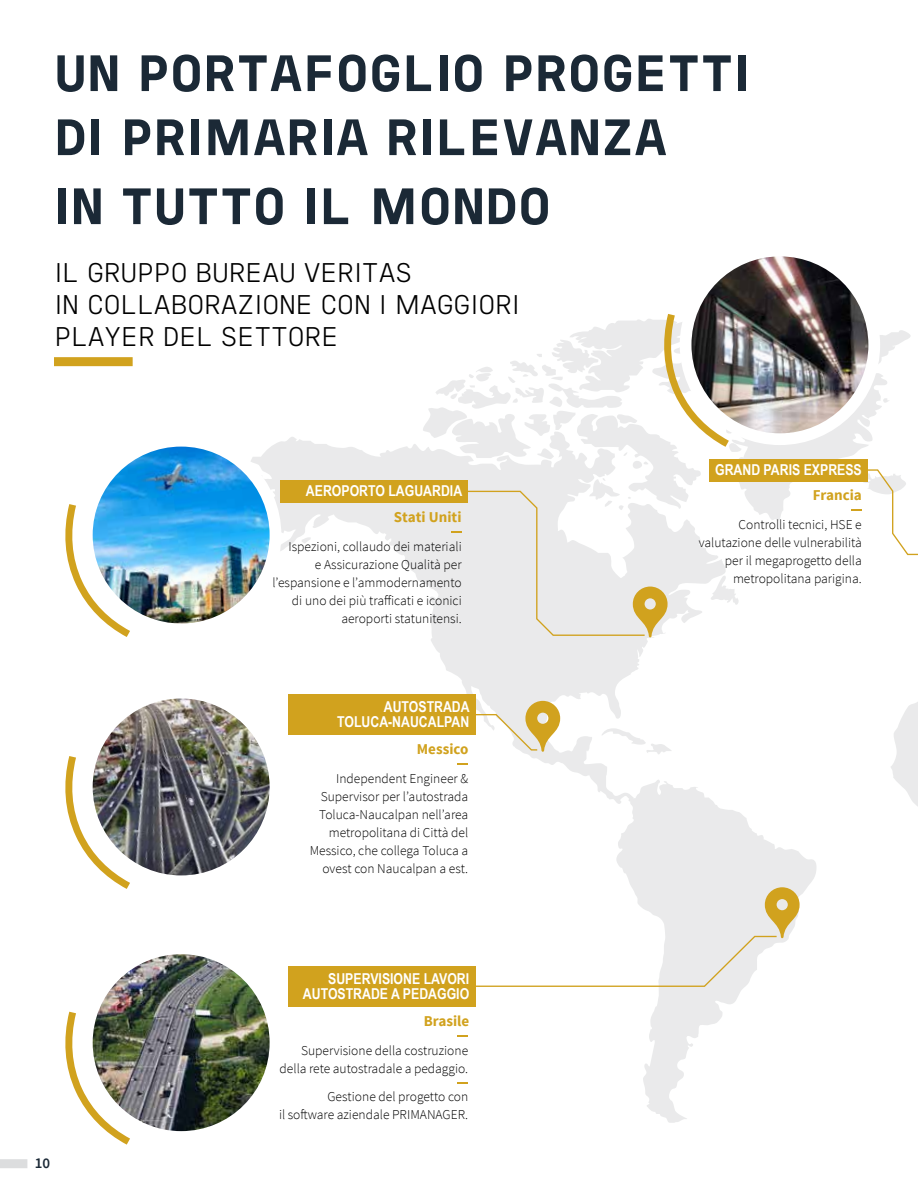
<style>
.page{position:relative;width:918px;height:1188px;background:#fff}
.page>*{position:absolute;margin:0;border:0;box-sizing:border-box;transform-origin:0 0}
.t1{font:700 condensed 51px/64.1px "Bureau Veritas";color:#1b2936}
.t2{font:300 expanded 27px/32px "Bureau Veritas";letter-spacing:-.03em;color:#000}
.t3{font:700 15px/15px "Arial Narrow";color:#fff;text-align:right}
.t4{font:700 15px "Source Sans Pro";color:#d1a21e}
.t5{font:600 15px "Source Sans Pro";color:#1b2936}
.t6{font:300 13.5px/18px "Source Sans Pro";color:#000;text-align:right}
</style>
<div class="page">
<svg style="left:251px;top:437px;width:566px;height:686px"></svg>
<svg style="left:742px;top:330px;width:169px;height:191px"></svg>
<svg style="left:302px;top:537px;width:9px;height:7px"></svg>
<div style="left:54px;top:357px;width:79px;height:9px;background:#d1a21e"></div>
<div style="left:0;top:1159px;width:27px;height:9px;background:#dcddde"></div>
<div style="left:81px;top:435px;width:200px;height:200px;background:#fff;border-radius:50%"></div>
<img style="left:93px;top:447px;width:177px;height:177px;border-radius:88px">
<svg style="left:66px;top:497px;width:72px;height:140px"></svg>
<div style="left:680px;top:245px;width:200px;height:200px;background:#fff;border-radius:50%"></div>
<img style="left:691px;top:256px;width:177px;height:177px;border-radius:88px">
<div style="left:81px;top:942px;width:200px;height:201px;background:#fff;border-radius:50%"></div>
<img style="left:93px;top:954px;width:177px;height:177px;border-radius:88px">
<img style="left:66px;top:1004px;width:72px;height:141px">
<div style="left:81px;top:687px;width:200px;height:200px;background:#fff;border-radius:50%"></div>
<img style="left:93px;top:699px;width:177px;height:176px;border-radius:88px">
<img style="left:66px;top:748px;width:72px;height:141px">
<div style="left:281px;top:480px;width:187px;height:23px;background:#d1a21e"></div>
<svg style="left:423px;top:306px;width:319px;height:331px"></svg>
<div style="left:710px;top:459px;width:158px;height:22px;background:#d1a21e"></div>
<svg style="left:851px;top:376px;width:67px;height:430px"></svg>
<svg style="left:458px;top:1082px;width:10px;height:2px"></svg>
<div style="left:288px;top:966px;width:187px;height:41px;background:#d1a21e"></div>
<svg style="left:457px;top:763px;width:11px;height:2px"></svg>
<div style="left:288px;top:695px;width:187px;height:40px;background:#d1a21e"></div>
<svg style="left:463px;top:887px;width:337px;height:101px"></svg>
<svg style="left:466px;top:701px;width:94px;height:51px"></svg>
<h1 class="t1" style="left:54px;top:40px;width:698px">UN PORTAFOGLIO PROGETTI<br>DI PRIMARIA RILEVANZA</h1>
<h1 class="t1" style="left:54px;top:174px;width:499px">IN TUTTO IL MONDO</h1>
<h2 class="t2" style="left:54px;top:256px;width:468px">IL GRUPPO BUREAU VERITAS<br>IN COLLABORAZIONE CON I MAGGIORI<br>PLAYER DEL SETTORE</h2>
<p class="t3" style="left:306px;top:483px;width:158px">AEROPORTO LAGUARDIA</p>
<p class="t4" style="left:394px;top:507px;width:69px">Stati Uniti</p>
<p class="t6" style="left:272px;top:537px;width:191px">Ispezioni, collaudo dei materiali<br>e Assicurazione Qualità per l’espansione e l’ammodernamento di uno dei più trafficati e iconici aeroporti statunitensi.</p>
<p class="t3" style="left:337px;top:698px;width:134px">AUTOSTRADA<br>TOLUCA-NAUCALPAN</p>
<p class="t4" style="left:417px;top:739px;width:53px">Messico</p>
<p class="t6" style="left:310px;top:770px;width:160px">Independent Engineer &amp;<br>Supervisor per l’autostrada<br>Toluca-Naucalpan nell’area metropolitana di Città del<br>Messico, che collega Toluca a ovest con Naucalpan a est.</p>
<p class="t3" style="left:303px;top:970px;width:168px">SUPERVISIONE LAVORI<br>AUTOSTRADE A PEDAGGIO</p>
<p class="t4" style="left:424px;top:1011px;width:47px">Brasile</p>
<p class="t6" style="left:280px;top:1041px;width:190px">Supervisione della costruzione della rete autostradale a pedaggio.</p>
<p class="t5" style="left:35px;top:1154px;width:17px">10</p>
<p class="t6" style="left:279px;top:1088px;width:191px">Gestione del progetto con<br>il software aziendale PRIMANAGER.</p>
<p class="t3" style="left:715px;top:461px;width:148px">GRAND PARIS EXPRESS</p>
<p class="t4" style="left:813px;top:486px;width:50px">Francia</p>
<p class="t6" style="left:699px;top:516px;width:164px">Controlli tecnici, HSE e valutazione delle vulnerabilità per il megaprogetto della metropolitana parigina.</p>
</div>
